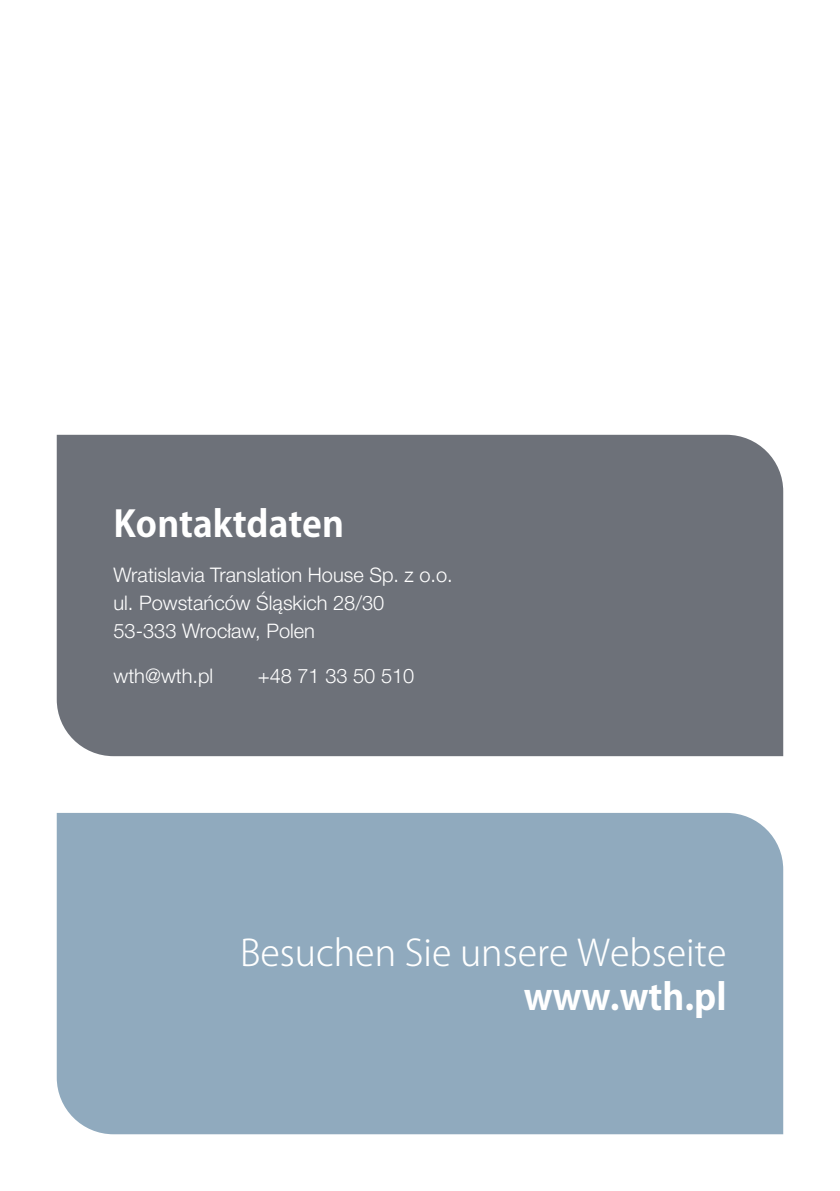
<style>
.page{position:relative;width:840px;height:1191px;background:#fff}
.page>*{position:absolute;margin:0;border:0;box-sizing:border-box;transform-origin:0 0}
.t1{font:300 36px "Koz Go Pro";color:#fff}
.t2{font:700 36px "Koz Go Pro";color:#fff}
.t3{font:300 20px/28px "Helvetica Neue CE";color:#fff}
</style>
<div class="page">
<div style="left:57px;top:813px;width:725px;height:321px;background:#90aabe"></div>
<div style="left:57px;top:435px;width:725px;height:321px;background:#6d7179"></div>
<h1 class="t2" style="left:113px;top:500px;width:232px">Kontaktdaten</h1>
<p class="t3" style="left:113px;top:562px;width:340px">Wratislavia Translation House Sp. z o.o. ul. Powstańców Śląskich 28/30<br>53-333 Wrocław, Polen</p>
<p class="t3" style="left:113px;top:661px;width:101px">wth@wth.pl</p>
<p class="t3" style="left:257px;top:661px;width:158px">+48 71 33 50 510</p>
<h1 class="t1" style="left:240px;top:929px;width:487px">Besuchen Sie unsere Webseite</h1>
<h1 class="t2" style="left:523px;top:973px;width:204px">www.wth.pl</h1>
</div>
